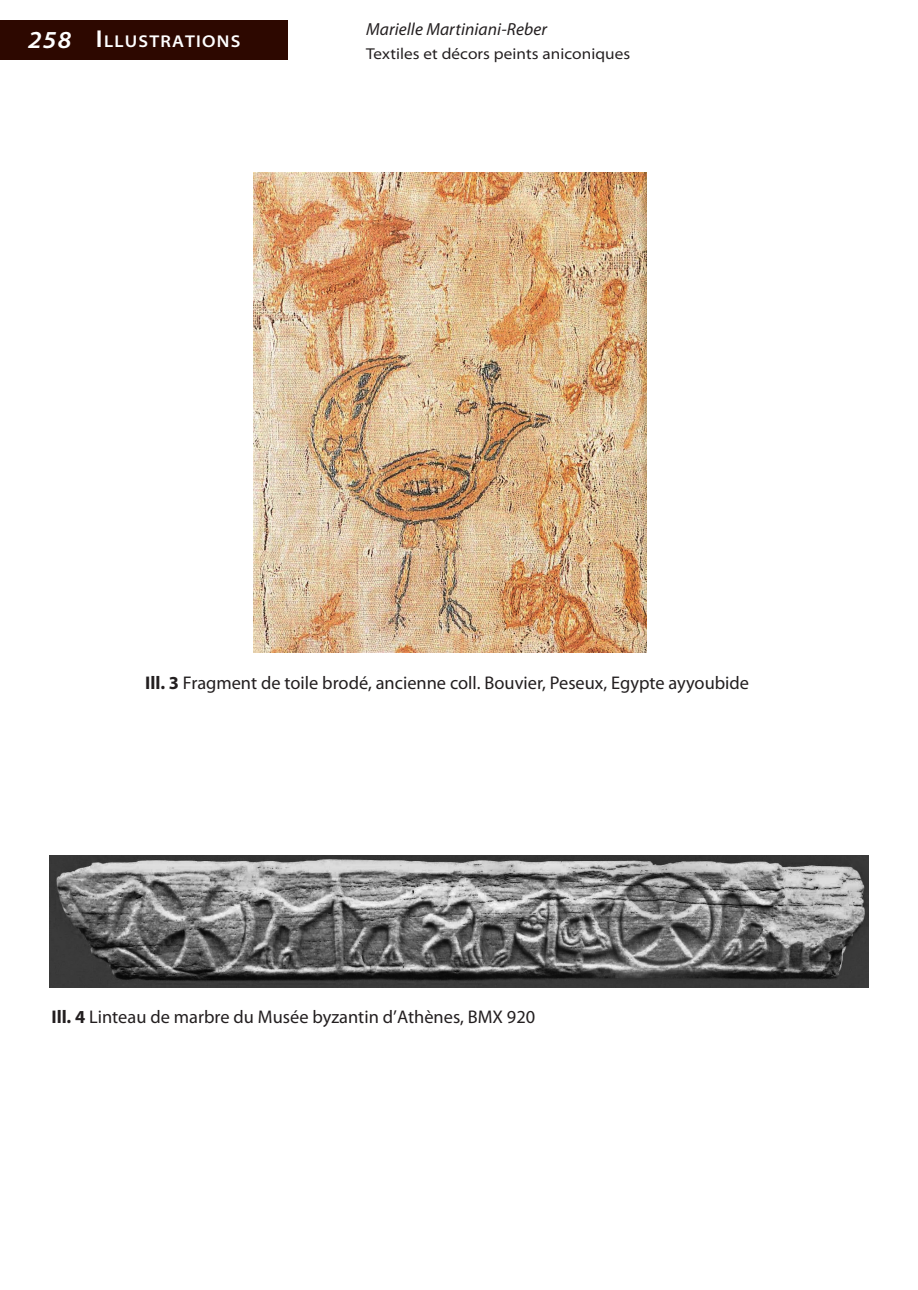
<style>
.page{position:relative;width:918px;height:1290px;background:#fff}
.page>*{position:absolute;margin:0;border:0;box-sizing:border-box;transform-origin:0 0}
.t1{font:italic 600 semi-expanded 24.5px "Myriad Pro";color:#fff}
.t2{font:18.38px "Myriad Pro";color:#231f20}
.Ill_title2{font:italic 17.5px "Myriad Pro";letter-spacing:.005em;color:#231f20}
.t3{font:600 semi-expanded 17.15px "Myriad Pro";letter-spacing:.07em;color:#fff}
.Ill_title2-2{font:semi-expanded 15.75px "Myriad Pro";letter-spacing:.005em;color:#231f20}
.s1{font-size:24.5px}
.s2{font-weight:700}
</style>
<div class="page">
<div style="left:0;top:20px;width:288px;height:40px;background:#2d0800"></div>
<img style="left:254px;top:172px;width:393px;height:481px">
<img style="left:50px;top:856px;width:818px;height:131px">
<p class="t1" style="left:28px;top:26px;width:45px">258</p>
<p class="t3" style="left:96px;top:32px;width:146px"><span class="s1">I</span>LLUSTRATIONS</p>
<p class="Ill_title2" style="left:366px;top:18px;width:182px">Marielle Martiniani-Reber</p>
<p class="Ill_title2-2" style="left:366px;top:45px;width:266px">Textiles et décors peints aniconiques</p>
<p class="t2" style="left:145px;top:671px;width:605px"><span class="s2">Ill. 3</span> Fragment de toile brodé, ancienne coll. Bouvier, Peseux, Egypte ayyoubide</p>
<p class="t2" style="left:51px;top:1005px;width:485px"><span class="s2">Ill. 4</span> Linteau de marbre du Musée byzantin d’Athènes, BMX 920</p>
</div>
